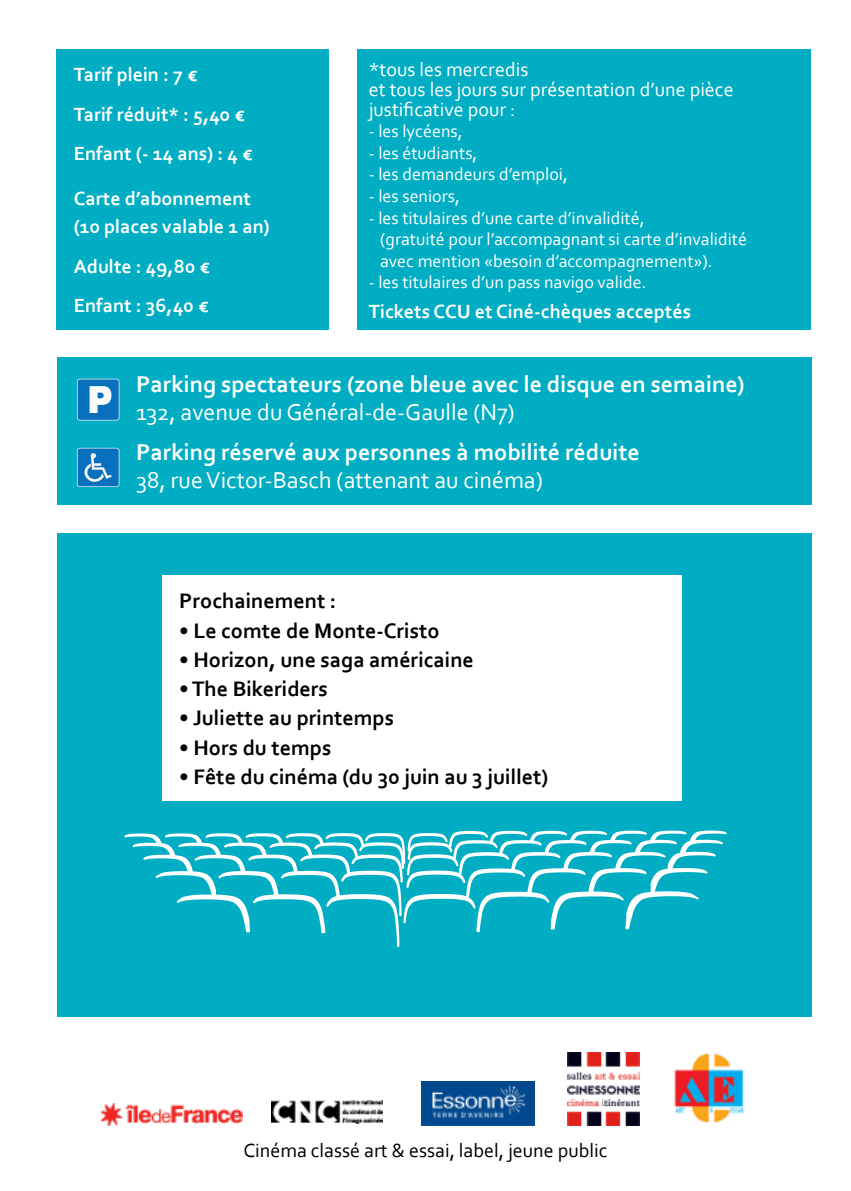
<style>
.page{position:relative;width:851px;height:1191px;background:#fff}
.page>*{position:absolute;margin:0;border:0;box-sizing:border-box;transform-origin:0 0}
.t1{font:900 37.4px "Arial";color:#fcfcfc;scale:.96 1}
.t2{font:700 24px "Corbel";color:#fff}
.t3{font:24px "Corbel";color:#fff}
.t4{font:700 22px "Corbel";color:#000}
.t5{font:700 20px/39.4px "Corbel";color:#fff}
.t6{font:20px/20px "Corbel";color:#fff}
.t7{font:20px "Corbel";color:#000}
.t8{font:18px/21.6px "Corbel";color:#fff}
</style>
<div class="page">
<div style="left:57px;top:49px;width:272px;height:280px;background:#00adc2"></div>
<div style="left:357px;top:49px;width:454px;height:280px;background:#00adc2"></div>
<div style="left:57px;top:357px;width:754px;height:147px;background:#00adc2"></div>
<svg style="left:77px;top:379px;width:42px;height:41px"></svg>
<div style="left:78px;top:379px;width:41px;height:41px;background:#0870bd;border-radius:2px"></div>
<div style="left:77px;top:448px;width:42px;height:39px;background:#4e97cd;border-radius:3px"></div>
<div style="left:78px;top:448px;width:41px;height:38px;background:#0870bd;border-radius:2px"></div>
<svg style="left:84px;top:453px;width:28px;height:29px"></svg>
<div style="left:57px;top:533px;width:754px;height:483px;background:#00adc2"></div>
<svg style="left:124px;top:830px;width:602px;height:117px"></svg>
<div style="left:162px;top:575px;width:519px;height:226px;background:#fff"></div>
<img style="left:567px;top:1052px;width:72px;height:73px">
<img style="left:674px;top:1053px;width:71px;height:70px">
<img style="left:102px;top:1103px;width:140px;height:22px">
<img style="left:421px;top:1081px;width:114px;height:44px">
<img style="left:271px;top:1100px;width:111px;height:23px">
<p class="t5" style="left:74px;top:54px;width:180px">Tarif plein : 7 €<br>Tarif réduit* : 5,40 €<br>Enfant (- 14 ans) : 4 €</p>
<p class="t5" style="left:74px;top:184px;width:197px;line-height:28.2px">Carte d’abonnement (10 places valable 1 an)</p>
<p class="t5" style="left:74px;top:246px;width:138px">Adulte : 49,80 €<br>Enfant : 36,40 €</p>
<p class="t6" style="left:369px;top:58px;width:366px">*tous les mercredis<br>et tous les jours sur présentation d’une pièce justificative pour :</p>
<p class="t8" style="left:369px;top:120px;width:95px">- les lycéens,</p>
<p class="t8" style="left:369px;top:141px;width:110px">- les étudiants,</p>
<p class="t8" style="left:369px;top:163px;width:201px">- les demandeurs d’emploi,</p>
<p class="t8" style="left:369px;top:185px;width:93px">- les seniors,</p>
<p class="t8" style="left:380px;top:206px;width:368px;text-indent:-11px">- les titulaires d’une carte d’invalidité,<br>(gratuité pour l’accompagnant si carte d’invalidité avec mention «besoin d’accompagnement»).</p>
<p class="t8" style="left:369px;top:271px;width:279px">- les titulaires d’un pass navigo valide.</p>
<p class="t5" style="left:369px;top:291px;width:324px">Tickets CCU et Ciné-chèques acceptés</p>
<h1 class="t1" style="left:87px;top:372px;width:28px">P</h1>
<h2 class="t2" style="left:136px;top:369px;width:609px">Parking spectateurs (zone bleue avec le disque en semaine)</h2>
<h2 class="t3" style="left:136px;top:397px;width:380px">132, avenue du Général-de-Gaulle (N7)</h2>
<h2 class="t2" style="left:136px;top:437px;width:505px">Parking réservé aux personnes à mobilité réduite</h2>
<h2 class="t3" style="left:136px;top:465px;width:408px">38, rue Victor-Basch (attenant au cinéma)</h2>
<p class="t4" style="left:179px;top:587px;width:158px">Prochainement :</p>
<p class="t4" style="left:179px;top:617px;width:262px">• Le comte de Monte-Cristo</p>
<p class="t4" style="left:179px;top:646px;width:296px">• Horizon, une saga américaine</p>
<p class="t4" style="left:179px;top:675px;width:150px">• The Bikeriders</p>
<p class="t4" style="left:179px;top:704px;width:216px">• Juliette au printemps</p>
<p class="t4" style="left:179px;top:733px;width:153px">• Hors du temps</p>
<p class="t4" style="left:179px;top:763px;width:370px">• Fête du cinéma (du 30 juin au 3 juillet)</p>
<p class="t7" style="left:243px;top:1138px;width:365px">Cinéma classé art &amp; essai, label, jeune public</p>
</div>
